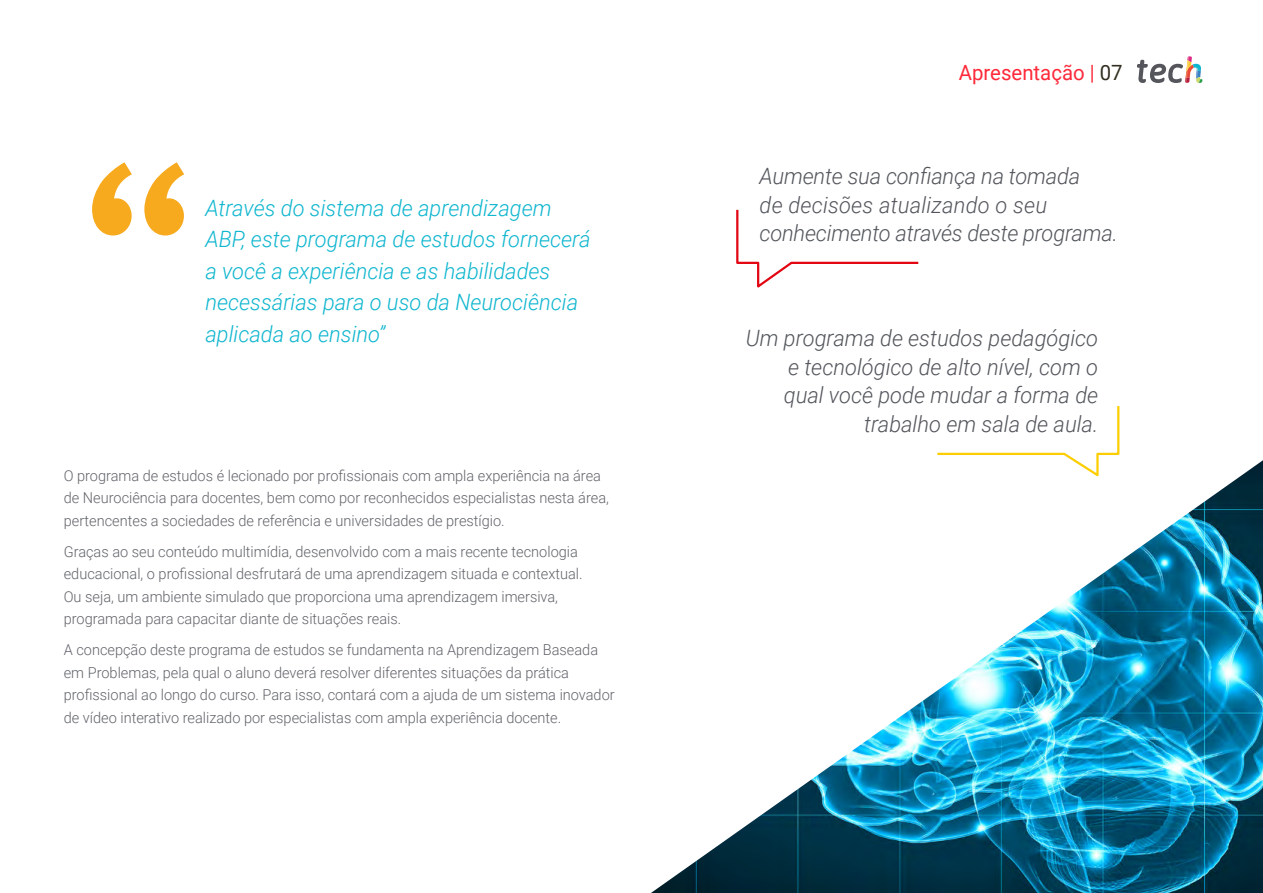
<style>
.page{position:relative;width:1263px;height:893px;background:#fff}
.page>*{position:absolute;margin:0;border:0;box-sizing:border-box;transform-origin:0 0}
.t1{font:italic 300 22.5px/28.5px "Roboto";color:#52555b;text-align:right}
.t2{font:italic 300 22.5px/31.5px "Roboto";color:#0fb6cf}
.t3{font:21px "Roboto";color:#ff293a}
.t4{font:300 15px/22.5px "Roboto";color:#61646a}
.s1{color:#fc2a3b}
.s2{color:#312e20}
</style>
<div class="page">
<svg style="left:92px;top:162px;width:92px;height:74px"></svg>
<img style="left:651px;top:460px;width:612px;height:433px">
<svg style="left:935px;top:406px;width:185px;height:73px"></svg>
<svg style="left:736px;top:209px;width:183px;height:79px"></svg>
<svg style="left:1137px;top:56px;width:65px;height:27px"></svg>
<h1 class="t2" style="left:205px;top:191px;width:386px">Através do sistema de aprendizagem ABP, este programa de estudos fornecerá a você a experiência e as habilidades necessárias para o uso da Neurociência aplicada ao ensino”</h1>
<p class="t4" style="left:64px;top:464px;width:547px">O programa de estudos é lecionado por profissionais com ampla experiência na área de Neurociência para docentes, bem como por reconhecidos especialistas nesta área, pertencentes a sociedades de referência e universidades de prestígio.</p>
<p class="t4" style="left:64px;top:540px;width:520px">Graças ao seu conteúdo multimídia, desenvolvido com a mais recente tecnologia educacional, o profissional desfrutará de uma aprendizagem situada e contextual.<br>Ou seja, um ambiente simulado que proporciona uma aprendizagem imersiva, programada para capacitar diante de situações reais.</p>
<p class="t4" style="left:64px;top:638px;width:552px">A concepção deste programa de estudos se fundamenta na Aprendizagem Baseada em Problemas, pela qual o aluno deverá resolver diferentes situações da prática profissional ao longo do curso. Para isso, contará com a ajuda de um sistema inovador de vídeo interativo realizado por especialistas com ampla experiência docente.</p>
<h2 class="t3" style="left:959px;top:57px;width:165px">Apresentaç<span class="s1">ão |</span> <span class="s2">07</span></h2>
<h1 class="t1" style="left:759px;top:161px;width:360px;text-align:left">Aumente sua confiança na tomada<br>de decisões atualizando o seu conhecimento através deste programa.</h1>
<h1 class="t1" style="left:746px;top:323px;width:354px">Um programa de estudos pedagógico e tecnológico de alto nível, com o qual você pode mudar a forma de trabalho em sala de aula.</h1>
</div>
